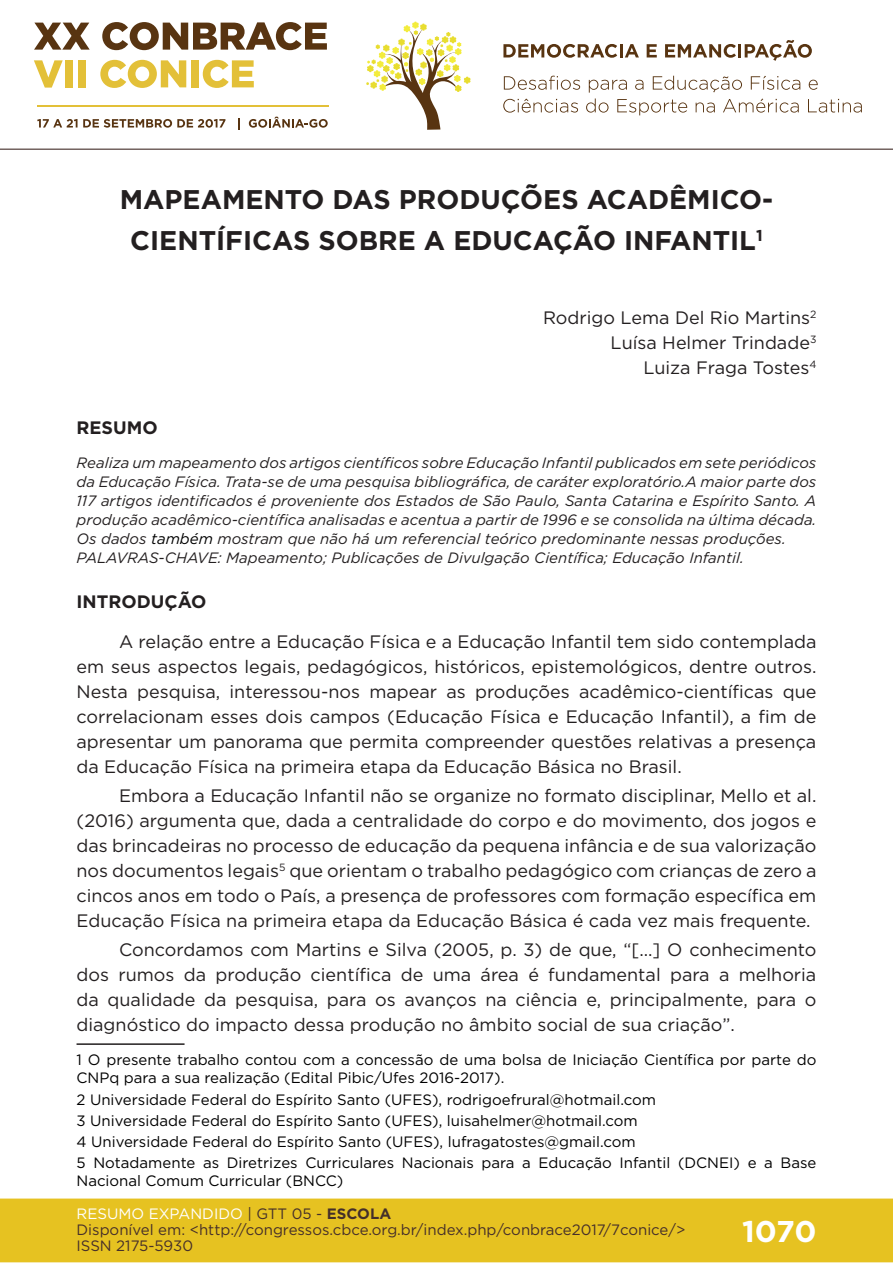
<style>
.page{position:relative;width:893px;height:1263px;background:#fff}
.page>*{position:absolute;margin:0;border:0;box-sizing:border-box;transform-origin:0 0}
.t1{font:700 30px "Gotham";color:#fff}
.t2{font:700 27px/41.5px "Gotham";color:#231f20;text-align:center}
.t3{font:18px/25px "Gotham";color:#231f20;text-align:justify}
.t4{font:700 18px "Gotham";color:#231f20}
.t5{font:italic 15px/19px "Gotham";color:#231f20}
.t6{font:15px/21.3px "Gotham";color:#000001}
.t7{font:15px/16px "Gotham";color:#462f2a}
.s1{color:#000001}
.s2{color:#fff}
.s3{color:#442f2a}
.s4{font-weight:700;color:#442f2a}
</style>
<div class="page">
<div style="left:0;top:1198px;width:893px;height:64px;background:#e6c221;border:2px solid #e6c221"></div>
<svg style="left:34px;top:23px;width:56px;height:27px"></svg>
<svg style="left:102px;top:22px;width:225px;height:28px"></svg>
<svg style="left:34px;top:60px;width:29px;height:28px"></svg>
<div style="left:65px;top:60px;width:8px;height:27px;background:#e3c038"></div>
<div style="left:78px;top:60px;width:8px;height:27px;background:#e3c038"></div>
<svg style="left:100px;top:60px;width:86px;height:28px"></svg>
<div style="left:191px;top:60px;width:8px;height:27px;background:#e3c038"></div>
<svg style="left:203px;top:60px;width:51px;height:28px"></svg>
<svg style="left:37px;top:119px;width:188px;height:9px"></svg>
<svg style="left:238px;top:118px;width:2px;height:11px"></svg>
<svg style="left:249px;top:117px;width:79px;height:11px"></svg>
<hr style="left:37px;top:105px;width:291px;height:2px;background:#e3c038">
<svg style="left:366px;top:21px;width:105px;height:109px"></svg>
<svg style="left:503px;top:44px;width:136px;height:14px"></svg>
<svg style="left:647px;top:44px;width:10px;height:13px"></svg>
<svg style="left:665px;top:40px;width:147px;height:21px"></svg>
<svg style="left:504px;top:76px;width:76px;height:14px"></svg>
<svg style="left:809px;top:80px;width:9px;height:10px"></svg>
<svg style="left:503px;top:99px;width:75px;height:14px"></svg>
<svg style="left:586px;top:76px;width:214px;height:39px"></svg>
<svg style="left:808px;top:99px;width:54px;height:14px"></svg>
<hr style="left:0;top:149px;width:893px;height:1px;background:#442f2a">
<hr style="left:77px;top:1043px;width:108px;height:2px;background:#231f20">
<h2 class="t2" style="left:120px;top:178px;width:655px">MAPEAMENTO DAS PRODUÇÕES ACADÊMICO-<br>CIENTÍFICAS SOBRE A EDUCAÇÃO INFANTIL<sup>1</sup></h2>
<p class="t3" style="left:543px;top:305px;width:275px;text-align:right">Rodrigo Lema Del Rio Martins<sup>2<br></sup>Luísa Helmer Trindade<sup>3<br></sup>Luiza Fraga Tostes<sup>4</sup></p>
<p class="t4" style="left:77px;top:416px;width:83px">RESUMO</p>
<p class="t5" style="left:77px;top:453px;width:741px">Realiza um mapeamento dos artigos científicos sobre Educação Infantil publicados em sete periódicos da Educação Física. Trata-se de uma pesquisa bibliográfica, de caráter exploratório.A maior parte dos 117 artigos identificados é proveniente dos Estados de São Paulo, Santa Catarina e Espírito Santo. A produção acadêmico-científica analisadas e acentua a partir de 1996 e se consolida na última década.<br>Os dados <span class="s1">também</span> mostram que não há um referencial teórico predominante nessas produções.<br>PALAVRAS-CHAVE: Mapeamento; Publicações de Divulgação Científica; Educação Infantil.</p>
<p class="t4" style="left:77px;top:590px;width:131px">INTRODUÇÃO</p>
<p class="t3" style="left:77px;top:629px;width:741px;text-indent:43px">A relação entre a Educação Física e a Educação Infantil tem sido contemplada em seus aspectos legais, pedagógicos, históricos, epistemológicos, dentre outros.<br>Nesta pesquisa, interessou-nos mapear as produções acadêmico-científicas que correlacionam esses dois campos (Educação Física e Educação Infantil), a fim de apresentar um panorama que permita compreender questões relativas a presença da Educação Física na primeira etapa da Educação Básica no Brasil.</p>
<p class="t3" style="left:77px;top:783px;width:741px;text-indent:43px">Embora a Educação Infantil não se organize no formato disciplinar, Mello et al. (2016) argumenta que, dada a centralidade do corpo e do movimento, dos jogos e das brincadeiras no processo de educação da pequena infância e de sua valorização nos documentos legais<sup>5</sup> que orientam o trabalho pedagógico com crianças de zero a cincos anos em todo o País, a presença de professores com formação específica em Educação Física na primeira etapa da Educação Básica é cada vez mais frequente.</p>
<p class="t3" style="left:77px;top:937px;width:741px;text-indent:43px">Concordamos com Martins e Silva (2005, p. 3) de que, “[...] O conhecimento dos rumos da produção científica de uma área é fundamental para a melhoria da qualidade da pesquisa, para os avanços na ciência e, principalmente, para o diagnóstico do impacto dessa produção no âmbito social de sua criação”.</p>
<p class="t6" style="left:77px;top:1051px;width:741px;line-height:18px">1 O presente trabalho contou com a concessão de uma bolsa de Iniciação Científica por parte do<br>CNPq para a sua realização (Edital Pibic/Ufes 2016-2017).</p>
<p class="t6" style="left:77px;top:1088px;width:741px">2 Universidade Federal do Espírito Santo (UFES), rodrigoefrural@hotmail.com<br>3 Universidade Federal do Espírito Santo (UFES), luisahelmer@hotmail.com<br>4 Universidade Federal do Espírito Santo (UFES), lufragatostes@gmail.com<br>5 Notadamente as Diretrizes Curriculares Nacionais para a Educação Infantil (DCNEI) e a Base</p>
<p class="t6" style="left:77px;top:1170px;width:268px">Nacional Comum Curricular (BNCC)</p>
<p class="t7" style="left:77px;top:1205px;width:610px"><span class="s2">RESUMO EXPANDIDO</span> <span class="s3">| GTT 05 -</span> <span class="s4">ESCOLA<br></span>Disponível em: &lt;http://congressos.cbce.org.br/index.php/conbrace2017/7conice/&gt;<br>ISSN 2175-5930</p>
<h1 class="t1" style="left:742px;top:1212px;width:76px">1070</h1>
</div>
